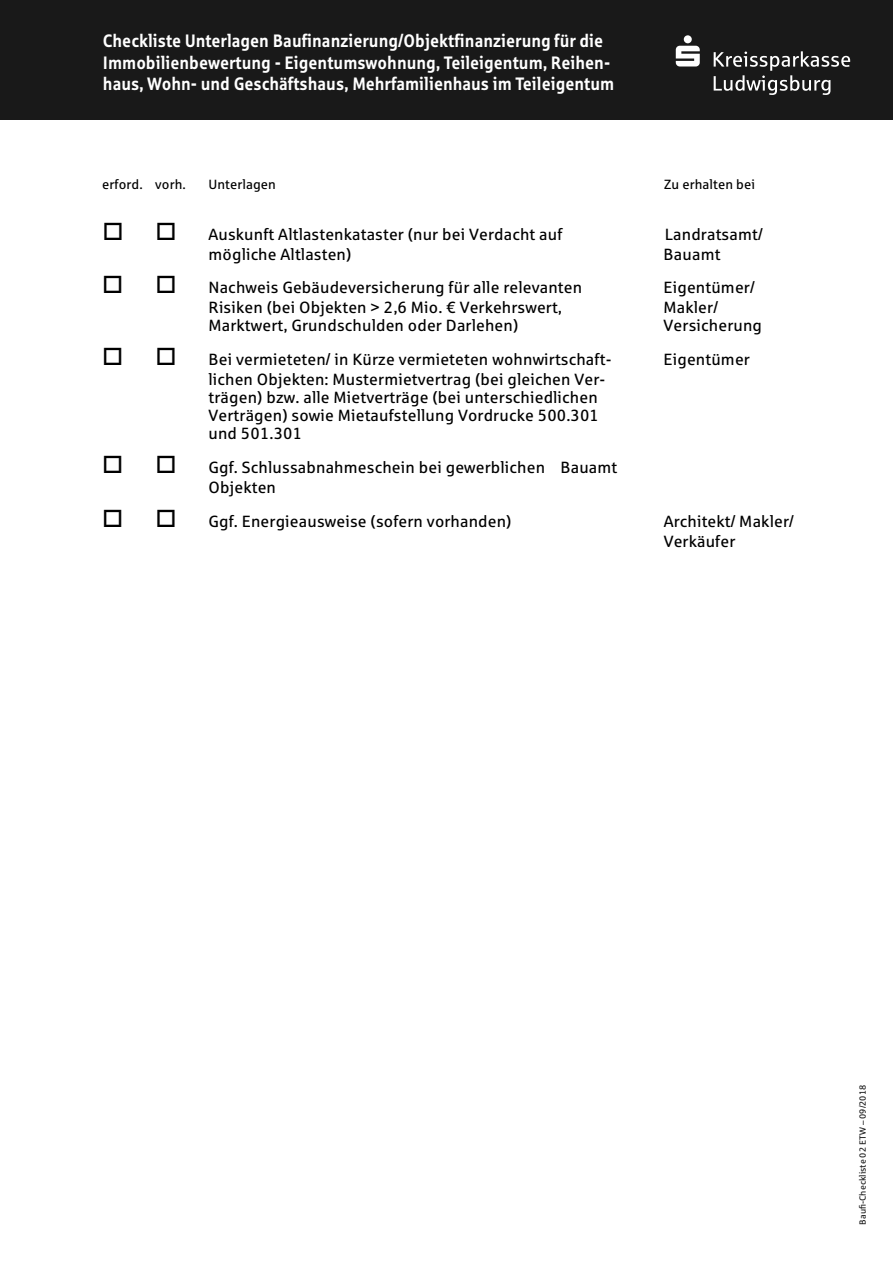
<style>
.page{position:relative;width:893px;height:1263px;background:#fff}
.page>*{position:absolute;margin:0;border:0;box-sizing:border-box;transform-origin:0 0}
.t1{font:700 18px/21.6px "Sparkasse Rg";color:#fff;scale:.9 1}
.t2{font:16.2px/18px "Sparkasse Rg Regular+T42";letter-spacing:.01em;color:#000}
.t3{font:13.35px "Sparkasse Rg Regular+T42";letter-spacing:.005em;color:#000}
.t4{font:9px "Sparkasse Rg";color:#191919}
</style>
<div class="page">
<div style="left:0;top:0;width:892px;height:119px;background:#191919"></div>
<svg style="left:676px;top:35px;width:24px;height:32px"></svg>
<svg style="left:714px;top:51px;width:136px;height:44px"></svg>
<p class="t1" style="left:103px;top:32px;width:570px">Checkliste Unterlagen Baufinanzierung/Objektfinanzierung für die<br>Immobilienbewertung - Eigentumswohnung, Teileigentum, Reihen&shy;haus, Wohn- und Geschäftshaus, Mehrfamilienhaus im Teileigentum</p>
<p class="t3" style="left:102px;top:179px;width:85px">erford. vorh.</p>
<p class="t3" style="left:208px;top:179px;width:69px">Unterlagen</p>
<p class="t3" style="left:664px;top:179px;width:92px">Zu erhalten bei</p>
<p class="t2" style="left:208px;top:227px;width:355px">Auskunft Altlastenkataster (nur bei Verdacht auf</p>
<p class="t2" style="left:665px;top:227px;width:99px">Landratsamt/</p>
<p class="t2" style="left:208px;top:246px;width:144px">mögliche Altlasten)</p>
<p class="t2" style="left:663px;top:246px;width:59px">Bauamt</p>
<p class="t2" style="left:208px;top:280px;width:375px">Nachweis Gebäudeversicherung für alle relevanten</p>
<p class="t2" style="left:664px;top:280px;width:93px">Eigentümer/</p>
<p class="t2" style="left:208px;top:300px;width:355px">Risiken (bei Objekten &gt; 2,6 Mio. € Verkehrswert,</p>
<p class="t2" style="left:663px;top:300px;width:56px">Makler/</p>
<p class="t2" style="left:208px;top:318px;width:311px">Marktwert, Grundschulden oder Darlehen)</p>
<p class="t2" style="left:664px;top:318px;width:100px">Versicherung</p>
<p class="t2" style="left:208px;top:352px;width:405px">Bei vermieteten/ in Kürze vermieteten wohnwirtschaft-</p>
<p class="t2" style="left:663px;top:352px;width:88px">Eigentümer</p>
<p class="t2" style="left:208px;top:372px;width:398px">lichen Objekten: Mustermietvertrag (bei gleichen Ver&shy;trägen) bzw. alle Mietverträge (bei unterschiedlichen Verträgen) sowie Mietaufstellung Vordrucke 500.301 und 501.301</p>
<p class="t2" style="left:208px;top:459px;width:410px;line-height:19.8px">Ggf. Schlussabnahmeschein bei gewerblichen Bauamt<br>Objekten</p>
<p class="t2" style="left:208px;top:514px;width:305px">Ggf. Energieausweise (sofern vorhanden)</p>
<p class="t2" style="left:664px;top:513px;width:132px;line-height:19.8px">Architekt/ Makler/<br>Verkäufer</p>
<p class="t4" style="left:857px;top:1225px;width:141px;rotate:-90deg">Baufi-Checkliste 02 ETW – 09/2018</p>
</div>
